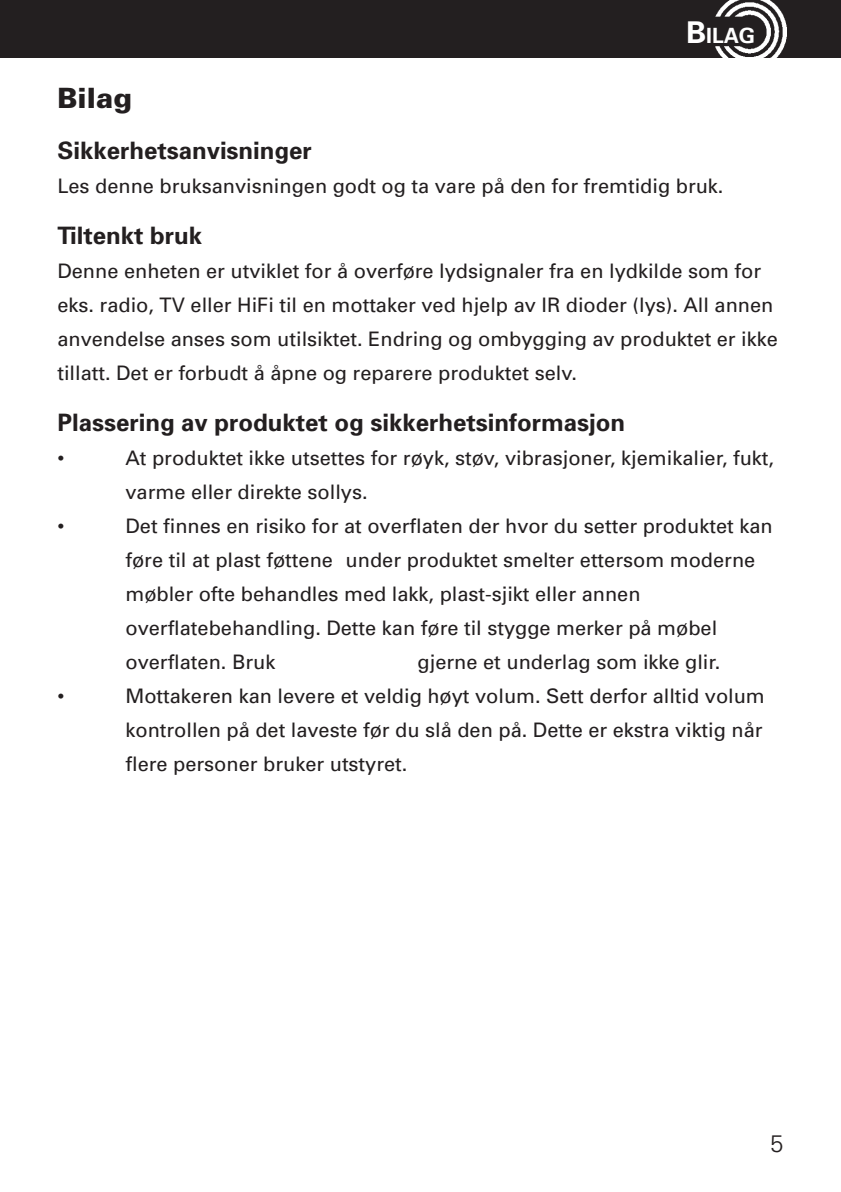
<style>
.page{position:relative;width:841px;height:1192px;background:#fff}
.page>*{position:absolute;margin:0;border:0;box-sizing:border-box;transform-origin:0 0}
.t1{font:900 28px "Univers LT Std";color:#231f20}
.t2{font:700 24px "Univers";color:#231f20}
.t3{font:300 24px "Univers";color:#231f20}
.t4{font:700 21px "Univers";color:#fff}
.t5{font:20px/34px "Univers";color:#231f20}
.s1{font-size:30px}
</style>
<div class="page">
<div style="left:4px;top:0;width:836px;height:57px;background:#231f20"></div>
<img style="left:715px;top:0;width:71px;height:57px">
<div style="left:0;top:0;width:57px;height:57px;background:#231f20"></div>
<p class="t4" style="left:686px;top:27px;width:70px"><span class="s1">B</span>ILAG</p>
<h1 class="t1" style="left:57px;top:87px;width:76px">Bilag</h1>
<p class="t2" style="left:57px;top:142px;width:256px">Sikkerhetsanvisninger</p>
<p class="t5" style="left:57px;top:171px;width:667px">Les denne bruksanvisningen godt og ta vare på den for fremtidig bruk.</p>
<p class="t2" style="left:57px;top:227px;width:146px">Tiltenkt bruk</p>
<p class="t5" style="left:57px;top:256px;width:722px">Denne enheten er utviklet for å overføre lydsignaler fra en lydkilde som for eks. radio, TV eller HiFi til en mottaker ved hjelp av IR dioder (lys). All annen anvendelse anses som utilsiktet. Endring og ombygging av produktet er ikke tillatt. Det er forbudt å åpne og reparere produktet selv.</p>
<p class="t2" style="left:57px;top:414px;width:569px">Plassering av produktet og sikkerhetsinformasjon</p>
<p class="t5" style="left:57px;top:443px;width:9px">•</p>
<p class="t5" style="left:125px;top:443px;width:650px">At produktet ikke utsettes for røyk, støv, vibrasjoner, kjemikalier, fukt, varme eller direkte sollys.</p>
<p class="t5" style="left:57px;top:511px;width:9px">•</p>
<p class="t5" style="left:125px;top:511px;width:648px">Det finnes en risiko for at overflaten der hvor du setter produktet kan føre til at plast føttene under produktet smelter ettersom moderne møbler ofte behandles med lakk, plast-sjikt eller annen overflatebehandling. Dette kan føre til stygge merker på møbel overflaten. Bruk</p>
<p class="t5" style="left:417px;top:647px;width:304px">gjerne et underlag som ikke glir.</p>
<p class="t5" style="left:57px;top:681px;width:9px">•</p>
<p class="t5" style="left:125px;top:681px;width:640px;text-align:justify">Mottakeren kan levere et veldig høyt volum. Sett derfor alltid volum kontrollen på det laveste før du slå den på. Dette er ekstra viktig når flere personer bruker utstyret.</p>
<p class="t3" style="left:770px;top:1135px;width:15px">5</p>
</div>
